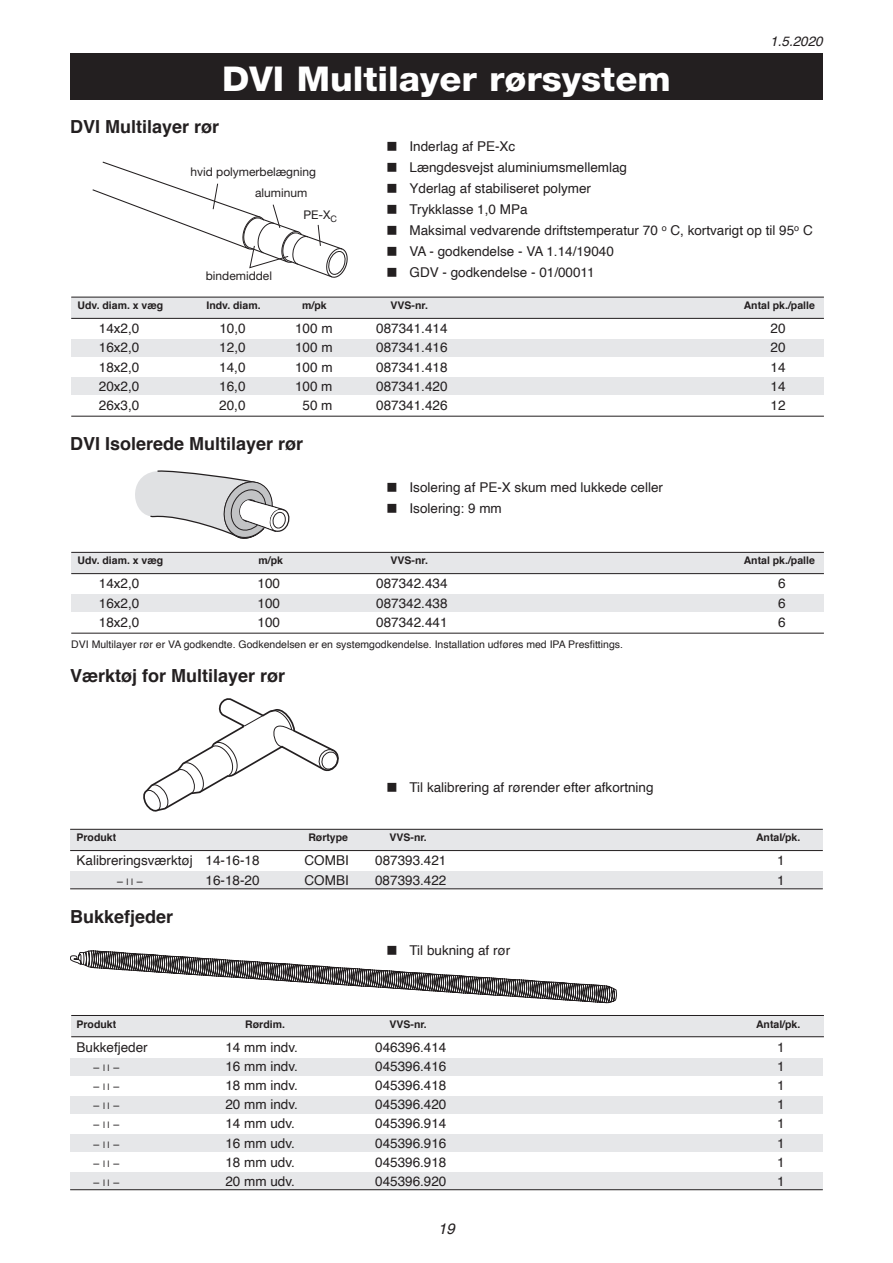
<style>
.page{position:relative;width:893px;height:1263px;background:#fff}
.page>*{position:absolute;margin:0;border:0;box-sizing:border-box;transform-origin:0 0}
.t1{font:800 34.2px "Helvetica Neue";color:#fff;scale:1.05 1}
.t2{font:700 18px "Helvetica";color:#231f20}
.t3{font:italic 15px "Helvetica";color:#231f20}
.t4{font:13.5px/21px "Helvetica";color:#231f20}
.t5{font:italic 13.5px "Helvetica";color:#231f20}
.t6{font:12px "Helvetica Neue";color:#231f20}
.t7{font:700 10.5px "Helvetica";color:#231f20}
.t8{font:10.5px "Helvetica";color:#231f20}
.s1{font-size:9px}
</style>
<div class="page">
<svg style="left:92px;top:162px;width:256px;height:116px"></svg>
<svg style="left:135px;top:470px;width:154px;height:69px"></svg>
<svg style="left:143px;top:698px;width:196px;height:114px"></svg>
<div style="left:70px;top:53px;width:753px;height:47px;background:#231f20"></div>
<div style="left:71px;top:378px;width:753px;height:17px;background:#e6e7e9"></div>
<div style="left:71px;top:340px;width:753px;height:17px;background:#e6e7e9"></div>
<div style="left:71px;top:297px;width:753px;height:21px;background:#e6e7e9"></div>
<hr style="left:71px;top:297px;width:753px;height:1px;background:#231f20">
<hr style="left:71px;top:318px;width:753px;height:1px;background:#231f20">
<hr style="left:71px;top:416px;width:753px;height:1px;background:#231f20">
<div style="left:70px;top:872px;width:753px;height:17px;background:#e6e7e9"></div>
<div style="left:70px;top:829px;width:753px;height:21px;background:#e6e7e9"></div>
<hr style="left:70px;top:829px;width:753px;height:1px;background:#231f20">
<hr style="left:70px;top:850px;width:753px;height:1px;background:#231f20">
<hr style="left:70px;top:888px;width:753px;height:1px;background:#231f20">
<div style="left:71px;top:595px;width:753px;height:17px;background:#e6e7e9"></div>
<div style="left:71px;top:552px;width:753px;height:22px;background:#e6e7e9"></div>
<hr style="left:71px;top:552px;width:753px;height:1px;background:#231f20">
<hr style="left:71px;top:573px;width:753px;height:1px;background:#231f20">
<hr style="left:71px;top:633px;width:753px;height:1px;background:#231f20">
<div style="left:70px;top:1096px;width:753px;height:17px;background:#e6e7e9"></div>
<div style="left:70px;top:1173px;width:753px;height:17px;background:#e6e7e9"></div>
<div style="left:70px;top:1058px;width:753px;height:17px;background:#e6e7e9"></div>
<div style="left:70px;top:1134px;width:753px;height:17px;background:#e6e7e9"></div>
<div style="left:71px;top:1015px;width:753px;height:22px;background:#e6e7e9"></div>
<hr style="left:71px;top:1015px;width:753px;height:1px;background:#231f20">
<hr style="left:71px;top:1036px;width:753px;height:1px;background:#231f20">
<hr style="left:70px;top:1189px;width:753px;height:1px;background:#231f20">
<svg style="left:70px;top:950px;width:547px;height:53px"></svg>
<h1 class="t1" style="left:222px;top:59px;width:428px">DVI Multilayer rørsystem</h1>
<h2 class="t2" style="left:70px;top:112px;width:151px">DVI Multilayer rør</h2>
<p class="t5" style="left:770px;top:31px;width:54px">1.5.2020</p>
<p class="t6" style="left:191px;top:165px;width:127px">hvid polymerbelægning</p>
<p class="t6" style="left:255px;top:186px;width:54px">aluminum</p>
<p class="t6" style="left:303px;top:208px;width:35px">PE-X<sub>C</sub></p>
<p class="t6" style="left:206px;top:269px;width:68px">bindemiddel</p>
<p class="t4" style="left:409px;top:137px;width:405px">Inderlag af PE-Xc<br>Længdesvejst aluminiumsmellemlag<br>Yderlag af stabiliseret polymer<br>Trykklasse 1,0 MPa<br>Maksimal vedvarende driftstemperatur 70 <sup>o</sup> C, kortvarigt op til 95<sup>o</sup> C VA - godkendelse - VA 1.14/19040<br>GDV - godkendelse - 01/00011</p>
<p class="t7" style="left:78px;top:297px;width:87px">Udv. diam. x væg</p>
<p class="t7" style="left:207px;top:297px;width:56px">Indv. diam.</p>
<p class="t7" style="left:302px;top:297px;width:26px">m/pk</p>
<p class="t7" style="left:391px;top:297px;width:39px">VVS-nr.</p>
<p class="t7" style="left:744px;top:297px;width:73px">Antal pk./palle</p>
<p class="t4" style="left:99px;top:318px;width:42px">14x2,0</p>
<p class="t4" style="left:219px;top:318px;width:28px">10,0</p>
<p class="t4" style="left:295px;top:318px;width:39px">100 m</p>
<p class="t4" style="left:376px;top:318px;width:73px">087341.414</p>
<p class="t4" style="left:771px;top:318px;width:17px">20</p>
<p class="t4" style="left:99px;top:338px;width:42px">16x2,0</p>
<p class="t4" style="left:219px;top:338px;width:28px">12,0</p>
<p class="t4" style="left:295px;top:338px;width:39px">100 m</p>
<p class="t4" style="left:376px;top:338px;width:73px">087341.416</p>
<p class="t4" style="left:771px;top:338px;width:17px">20</p>
<p class="t4" style="left:99px;top:357px;width:42px">18x2,0</p>
<p class="t4" style="left:219px;top:357px;width:28px">14,0</p>
<p class="t4" style="left:295px;top:357px;width:39px">100 m</p>
<p class="t4" style="left:376px;top:357px;width:73px">087341.418</p>
<p class="t4" style="left:771px;top:357px;width:17px">14</p>
<p class="t4" style="left:99px;top:376px;width:42px">20x2,0</p>
<p class="t4" style="left:219px;top:376px;width:28px">16,0</p>
<p class="t4" style="left:295px;top:376px;width:39px">100 m</p>
<p class="t4" style="left:376px;top:376px;width:73px">087341.420</p>
<p class="t4" style="left:771px;top:376px;width:17px">14</p>
<p class="t4" style="left:99px;top:395px;width:42px">26x3,0</p>
<p class="t4" style="left:219px;top:395px;width:28px">20,0</p>
<p class="t4" style="left:303px;top:395px;width:32px">50 m</p>
<p class="t4" style="left:376px;top:395px;width:73px">087341.426</p>
<p class="t4" style="left:771px;top:395px;width:17px">12</p>
<h2 class="t2" style="left:70px;top:429px;width:235px">DVI Isolerede Multilayer rør</h2>
<p class="t4" style="left:409px;top:477px;width:255px">Isolering af PE-X skum med lukkede celler<br>Isolering: 9 mm</p>
<p class="t7" style="left:78px;top:552px;width:87px">Udv. diam. x væg</p>
<p class="t7" style="left:259px;top:552px;width:26px">m/pk</p>
<p class="t7" style="left:391px;top:552px;width:39px">VVS-nr.</p>
<p class="t7" style="left:744px;top:552px;width:73px">Antal pk./palle</p>
<p class="t4" style="left:99px;top:574px;width:42px">14x2,0</p>
<p class="t4" style="left:258px;top:574px;width:24px">100</p>
<p class="t4" style="left:376px;top:574px;width:73px">087342.434</p>
<p class="t4" style="left:778px;top:574px;width:9px">6</p>
<p class="t4" style="left:99px;top:593px;width:42px">16x2,0</p>
<p class="t4" style="left:258px;top:593px;width:24px">100</p>
<p class="t4" style="left:376px;top:593px;width:73px">087342.438</p>
<p class="t4" style="left:778px;top:593px;width:9px">6</p>
<p class="t4" style="left:99px;top:612px;width:42px">18x2,0</p>
<p class="t4" style="left:258px;top:612px;width:24px">100</p>
<p class="t4" style="left:376px;top:612px;width:73px">087342.441</p>
<p class="t4" style="left:778px;top:612px;width:9px">6</p>
<p class="t8" style="left:71px;top:636px;width:553px">DVI Multilayer rør er VA godkendte. Godkendelsen er en systemgodkendelse. Installation udføres med IPA Presfittings.</p>
<h2 class="t2" style="left:70px;top:661px;width:217px">Værktøj for Multilayer rør</h2>
<p class="t4" style="left:409px;top:777px;width:246px">Til kalibrering af rørender efter afkortning</p>
<p class="t7" style="left:77px;top:829px;width:41px">Produkt</p>
<p class="t7" style="left:308px;top:829px;width:41px">Rørtype</p>
<p class="t7" style="left:390px;top:829px;width:39px">VVS-nr.</p>
<p class="t7" style="left:756px;top:829px;width:46px">Antal/pk.</p>
<p class="t4" style="left:77px;top:850px;width:184px">Kalibreringsværktøj 14-16-18</p>
<p class="t4" style="left:304px;top:850px;width:46px">COMBI</p>
<p class="t4" style="left:375px;top:850px;width:73px">087393.421</p>
<p class="t4" style="left:777px;top:850px;width:9px">1</p>
<p class="t8" style="left:117px;top:873px;width:27px">–<span class="s1">l l</span>–</p>
<p class="t4" style="left:205px;top:870px;width:56px">16-18-20</p>
<p class="t4" style="left:304px;top:870px;width:46px">COMBI</p>
<p class="t4" style="left:375px;top:870px;width:73px">087393.422</p>
<p class="t4" style="left:777px;top:870px;width:9px">1</p>
<h2 class="t2" style="left:70px;top:902px;width:105px">Bukkefjeder</h2>
<p class="t4" style="left:409px;top:940px;width:102px">Til bukning af rør</p>
<p class="t7" style="left:77px;top:1015px;width:41px">Produkt</p>
<p class="t7" style="left:245px;top:1015px;width:41px">Rørdim.</p>
<p class="t7" style="left:390px;top:1015px;width:39px">VVS-nr.</p>
<p class="t7" style="left:756px;top:1015px;width:46px">Antal/pk.</p>
<p class="t4" style="left:77px;top:1037px;width:73px">Bukkefjeder</p>
<p class="t4" style="left:225px;top:1037px;width:74px">14 mm indv.</p>
<p class="t4" style="left:375px;top:1037px;width:73px">046396.414</p>
<p class="t4" style="left:777px;top:1037px;width:9px">1</p>
<p class="t8" style="left:94px;top:1059px;width:27px">–<span class="s1">l l</span>–</p>
<p class="t4" style="left:225px;top:1056px;width:74px">16 mm indv.</p>
<p class="t4" style="left:375px;top:1056px;width:73px">045396.416</p>
<p class="t4" style="left:777px;top:1056px;width:9px">1</p>
<p class="t8" style="left:94px;top:1078px;width:27px">–<span class="s1">l l</span>–</p>
<p class="t4" style="left:225px;top:1075px;width:74px">18 mm indv.</p>
<p class="t4" style="left:375px;top:1075px;width:73px">045396.418</p>
<p class="t4" style="left:777px;top:1075px;width:9px">1</p>
<p class="t8" style="left:94px;top:1097px;width:27px">–<span class="s1">l l</span>–</p>
<p class="t4" style="left:225px;top:1094px;width:74px">20 mm indv.</p>
<p class="t4" style="left:375px;top:1094px;width:73px">045396.420</p>
<p class="t4" style="left:777px;top:1094px;width:9px">1</p>
<p class="t8" style="left:94px;top:1117px;width:27px">–<span class="s1">l l</span>–</p>
<p class="t4" style="left:225px;top:1113px;width:71px">14 mm udv.</p>
<p class="t4" style="left:375px;top:1113px;width:73px">045396.914</p>
<p class="t4" style="left:777px;top:1113px;width:9px">1</p>
<p class="t8" style="left:94px;top:1136px;width:27px">–<span class="s1">l l</span>–</p>
<p class="t4" style="left:225px;top:1133px;width:71px">16 mm udv.</p>
<p class="t4" style="left:375px;top:1133px;width:73px">045396.916</p>
<p class="t4" style="left:777px;top:1133px;width:9px">1</p>
<p class="t8" style="left:94px;top:1155px;width:27px">–<span class="s1">l l</span>–</p>
<p class="t4" style="left:225px;top:1152px;width:71px">18 mm udv.</p>
<p class="t4" style="left:375px;top:1152px;width:73px">045396.918</p>
<p class="t4" style="left:777px;top:1152px;width:9px">1</p>
<p class="t8" style="left:94px;top:1174px;width:27px">–<span class="s1">l l</span>–</p>
<p class="t4" style="left:225px;top:1171px;width:71px">20 mm udv.</p>
<p class="t4" style="left:375px;top:1171px;width:73px">045396.920</p>
<p class="t4" style="left:777px;top:1171px;width:9px">1</p>
<p class="t3" style="left:438px;top:1217px;width:18px">19</p>
</div>
